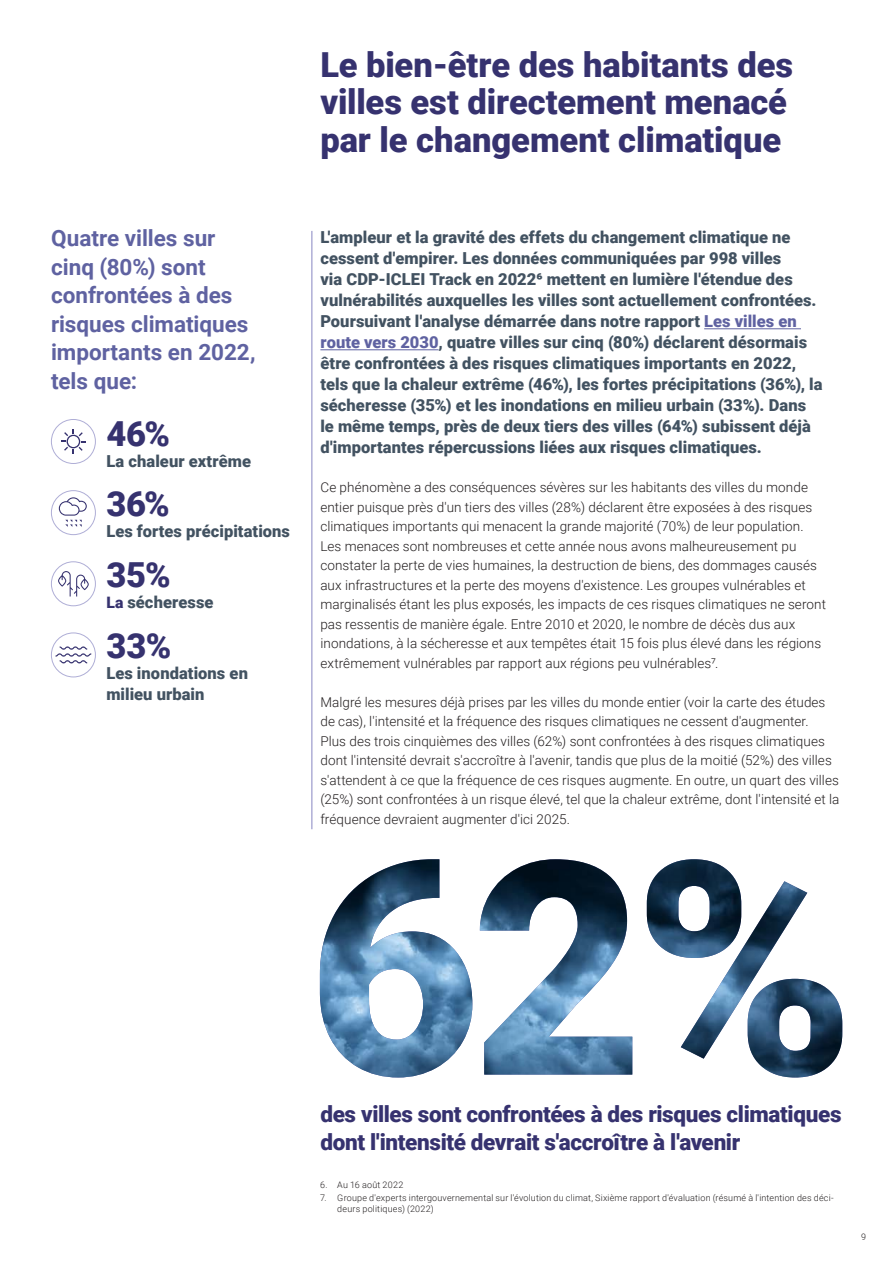
<style>
.page{position:relative;width:893px;height:1263px;background:#fff}
.page>*{position:absolute;margin:0;border:0;box-sizing:border-box;transform-origin:0 0}
.t1{font:900 34.5px/37.5px "Roboto";letter-spacing:-.005em;color:#36326f}
.t2{font:900 22.5px/28.5px "Roboto";letter-spacing:-.015em;color:#36326f}
.t3{font:700 22.5px/28.5px "Roboto";color:#5f62a1}
.Lead{font:900 16.5px/21px "Roboto";letter-spacing:.005em;color:#425261}
.Body{font:300 13.5px/19.5px "Roboto";letter-spacing:.005em;color:#231f20}
.Footnote{font:300 9px/10.5px "Roboto";letter-spacing:.02em;color:#231f20}
.s1{font-size:15.75px;color:#36326f}
.s2{color:#5f62a1}
</style>
<div class="page">
<hr style="left:704px;top:328px;width:97px;height:1px;background:#5f62a1">
<hr style="left:320px;top:349px;width:118px;height:1px;background:#5f62a1">
<hr style="left:311px;top:231px;width:2px;height:598px;background:#afaed6">
<img style="left:320px;top:859px;width:522px;height:218px">
<svg style="left:61px;top:429px;width:25px;height:25px"></svg>
<div style="left:51px;top:419px;width:45px;height:45px;border:1px solid #afaed6;border-radius:50%"></div>
<svg style="left:59px;top:497px;width:28px;height:30px"></svg>
<div style="left:51px;top:490px;width:45px;height:45px;border:1px solid #afaed6;border-radius:50%"></div>
<svg style="left:58px;top:571px;width:31px;height:25px"></svg>
<div style="left:51px;top:561px;width:45px;height:45px;border:1px solid #afaed6;border-radius:50%"></div>
<svg style="left:56px;top:646px;width:35px;height:18px"></svg>
<div style="left:51px;top:632px;width:45px;height:45px;border:1px solid #afaed6;border-radius:50%"></div>
<h2 class="t3" style="left:51px;top:223px;width:206px">Quatre villes sur cinq (80%) sont confrontées à des risques climatiques importants en 2022, tels que:</h2>
<h1 class="t1" style="left:106px;top:414px;width:65px">46%</h1>
<h1 class="Lead" style="left:106px;top:450px;width:146px">La chaleur extrême</h1>
<h1 class="t1" style="left:106px;top:484px;width:65px">36%</h1>
<h1 class="Lead" style="left:106px;top:520px;width:185px">Les fortes précipitations</h1>
<h1 class="t1" style="left:106px;top:555px;width:66px">35%</h1>
<h1 class="Lead" style="left:106px;top:591px;width:109px"><span class="s1">La</span> sécheresse</h1>
<h1 class="t1" style="left:106px;top:626px;width:66px">33%</h1>
<h1 class="Lead" style="left:106px;top:662px;width:143px">Les inondations en milieu urbain</h1>
<h1 class="t1" style="left:320px;top:45px;width:474px">Le bien-être des habitants des villes est directement menacé par le changement climatique</h1>
<p class="Lead" style="left:320px;top:226px;width:504px">L'ampleur et la gravité des effets du changement climatique ne cessent d'empirer. Les données communiquées par 998 villes<br>via CDP-ICLEI Track en 20226 mettent en lumière l'étendue des vulnérabilités auxquelles les villes sont actuellement confrontées.<br>Poursuivant l'analyse démarrée dans notre rapport <span class="s2">Les villes en route vers 2030</span>, quatre villes sur cinq (80%) déclarent désormais être confrontées à des risques climatiques importants en 2022, tels que la chaleur extrême (46%), les fortes précipitations (36%), la sécheresse (35%) et les inondations en milieu urbain (33%). Dans le même temps, près de deux tiers des villes (64%) subissent déjà d'importantes répercussions liées aux risques climatiques.</p>
<p class="Body" style="left:320px;top:477px;width:507px">Ce phénomène a des conséquences sévères sur les habitants des villes du monde entier puisque près d'un tiers des villes (28%) déclarent être exposées à des risques climatiques importants qui menacent la grande majorité (70%) de leur population.<br>Les menaces sont nombreuses et cette année nous avons malheureusement pu constater la perte de vies humaines, la destruction de biens, des dommages causés aux infrastructures et la perte des moyens d'existence. Les groupes vulnérables et marginalisés étant les plus exposés, les impacts de ces risques climatiques ne seront pas ressentis de manière égale. Entre 2010 et 2020, le nombre de décès dus aux inondations, à la sécheresse et aux tempêtes était 15 fois plus élevé dans les régions extrêmement vulnérables par rapport aux régions peu vulnérables7.</p>
<p class="Body" style="left:320px;top:692px;width:521px">Malgré les mesures déjà prises par les villes du monde entier (voir la carte des études de cas), l'intensité et la fréquence des risques climatiques ne cessent d'augmenter.<br>Plus des trois cinquièmes des villes (62%) sont confrontées à des risques climatiques dont l'intensité devrait s'accroître à l'avenir, tandis que plus de la moitié (52%) des villes s'attendent à ce que la fréquence de ces risques augmente. En outre, un quart des villes (25%) sont confrontées à un risque élevé, tel que la chaleur extrême, dont l'intensité et la fréquence devraient augmenter d'ici 2025.</p>
<h2 class="t2" style="left:320px;top:1098px;width:523px">des villes sont confrontées à des risques climatiques dont l'intensité devrait s'accroître à l'avenir</h2>
<p class="Footnote" style="left:320px;top:1179px;width:85px">6. Au 16 août 2022</p>
<p class="Footnote" style="left:337px;top:1193px;width:498px;text-indent:-17px">7. Groupe d'experts intergouvernemental sur l'évolution du climat, Sixième rapport d'évaluation (résumé à l'intention des déci&shy;deurs politiques) (2022)</p>
<p class="Footnote" style="left:861px;top:1231px;width:6px">9</p>
</div>
